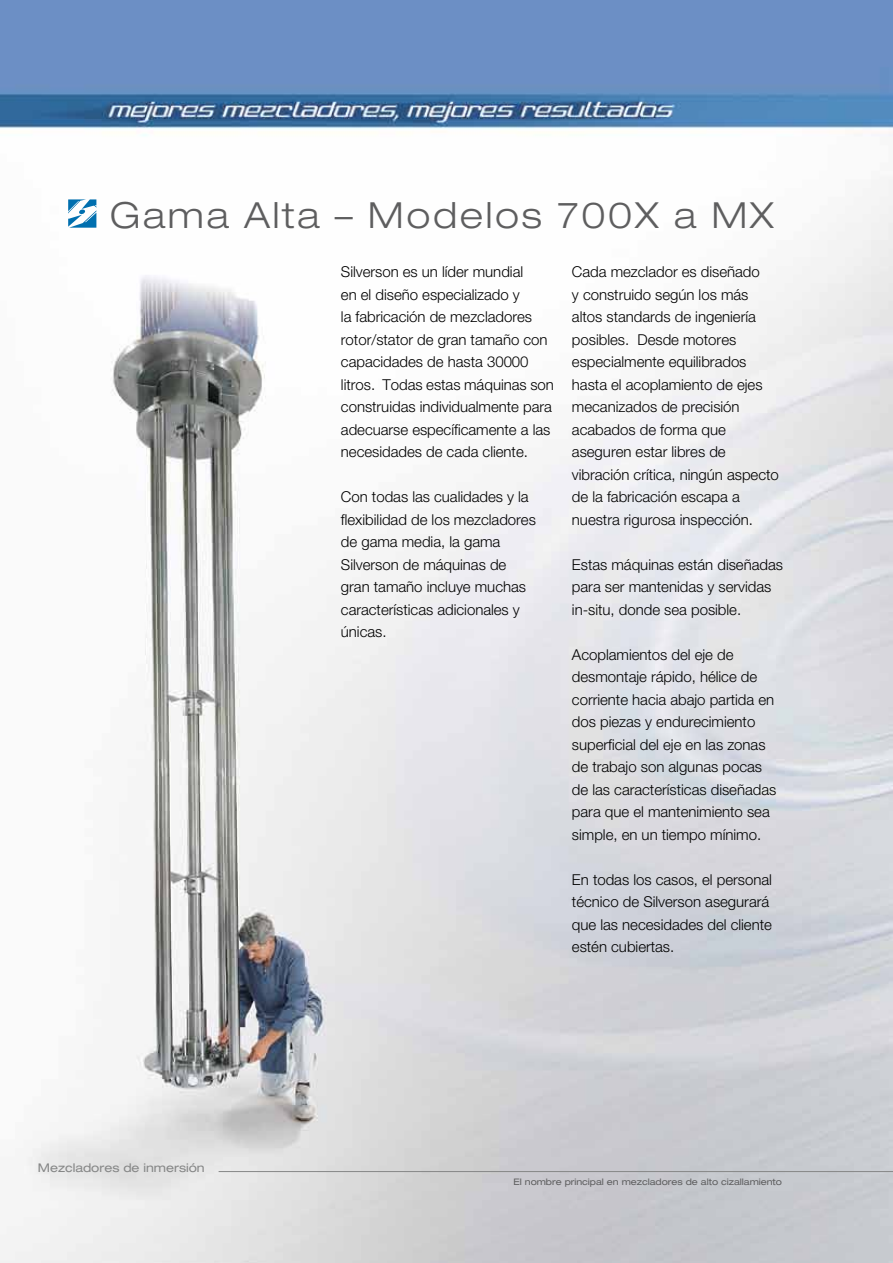
<style>
.page{position:relative;width:893px;height:1263px;background:#fff}
.page>*{position:absolute;margin:0;border:0;box-sizing:border-box;transform-origin:0 0}
.t1{font:300 expanded 36px "Helvetica Neue LT";letter-spacing:.075em;color:#5e5e5f}
.t2{font:300 15px/22.5px "Helvetica Neue LT";color:#000}
.t3{font:expanded 12px "Helvetica Neue LT";color:#868787}
.t4{font:expanded 9px "Helvetica Neue LT";color:#5e5e5f}
</style>
<div class="page">
<img style="left:0;top:0;width:893px;height:1263px">
<hr style="left:219px;top:1171px;width:674px;height:1px;background:#868787">
<svg style="left:68px;top:199px;width:28px;height:29px"></svg>
<p class="t1" style="left:110px;top:193px;width:665px">Gama Alta – Modelos 700X a MX</p>
<p class="t2" style="left:341px;top:260px;width:214px">Silverson es un líder mundial<br>en el diseño especializado y<br>la fabricación de mezcladores rotor/stator de gran tamaño con capacidades de hasta 30000 litros. Todas estas máquinas son construidas individualmente para adecuarse específicamente a las necesidades de cada cliente.</p>
<p class="t2" style="left:341px;top:485px;width:196px">Con todas las cualidades y la flexibilidad de los mezcladores de gama media, la gama<br>Silverson de máquinas de gran tamaño incluye muchas características adicionales y únicas.</p>
<p class="t2" style="left:572px;top:260px;width:208px">Cada mezclador es diseñado<br>y construido según los más altos standards de ingeniería posibles. Desde motores especialmente equilibrados hasta el acoplamiento de ejes mecanizados de precisión acabados de forma que aseguren estar libres de vibración crítica, ningún aspecto de la fabricación escapa a nuestra rigurosa inspección.</p>
<p class="t2" style="left:572px;top:553px;width:213px">Estas máquinas están diseñadas para ser mantenidas y servidas in-situ, donde sea posible.</p>
<p class="t2" style="left:572px;top:643px;width:206px">Acoplamientos del eje de desmontaje rápido, hélice de corriente hacia abajo partida en dos piezas y endurecimiento superficial del eje en las zonas de trabajo son algunas pocas de las características diseñadas para que el mantenimiento sea simple, en un tiempo mínimo.</p>
<p class="t2" style="left:572px;top:868px;width:201px">En todas los casos, el personal técnico de Silverson asegurará que las necesidades del cliente estén cubiertas.</p>
<p class="t3" style="left:38px;top:1160px;width:168px">Mezcladores de inmersión</p>
<p class="t4" style="left:514px;top:1176px;width:270px">El nombre principal en mezcladores de alto cizallamiento</p>
</div>
